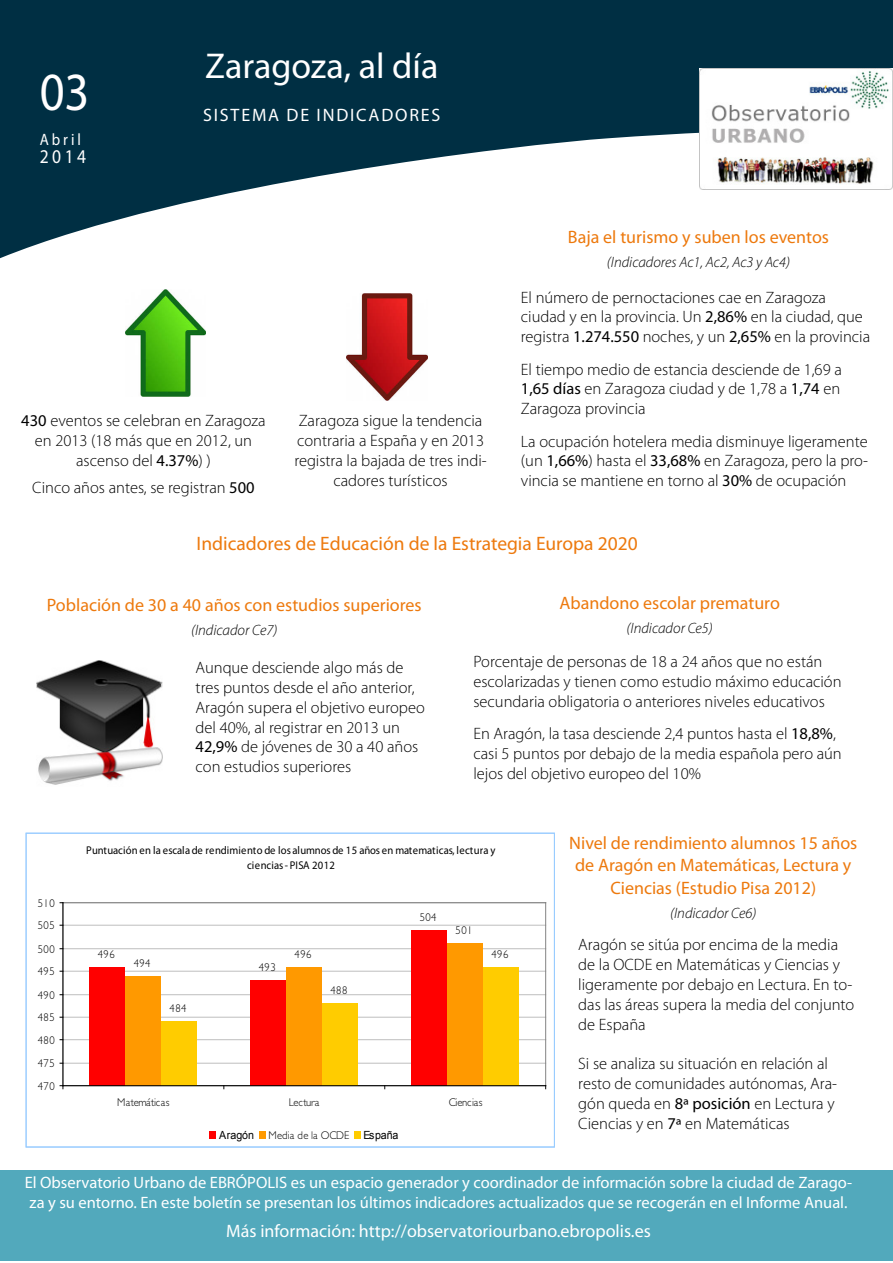
<style>
.page{position:relative;width:893px;height:1263px;background:#fff}
.page>*{position:absolute;margin:0;border:0;box-sizing:border-box;transform-origin:0 0}
.t1{font:54px "Myriad Pro";color:#fff;scale:.9 1}
.t2{font:36px "Myriad Pro";color:#fff}
.t3{font:19.5px "Myriad Pro";color:#ed790d}
.t4{font:19.5px "Myriad Pro";color:#fff;scale:.9 1}
.t5{font:18px/21.6px "Myriad Pro";color:#ed790d;text-align:center}
.t6{font:18px "Myriad Pro";color:#fff}
.t7{font:18px "Myriad Pro";letter-spacing:.1em;color:#fff}
.t8{font:300 16.5px/19.8px "Myriad Pro";color:#000}
.t9{font:16.5px/19.8px "Myriad Pro";color:#fff}
.t10{font:16.5px "Myriad Pro";color:#fff;scale:.9 1}
.t11{font:italic 300 15px "Myriad Pro";color:#000}
.t12{font:11.25px/15.3px "Myriad Pro";letter-spacing:.005em;color:#000;text-align:center;scale:.95 1}
.t13{font:300 11.25px "Gill Sans Std";letter-spacing:.045em;color:#000;scale:.95 1}
.t14{font:300 11.25px "Gill Sans Std";letter-spacing:-.005em;color:#000;scale:.95 1}
.t15{font:11.25px "Arial";letter-spacing:-.01em;color:#000;scale:.95 1}
.t16{font:300 11.25px "Gill Sans Std";letter-spacing:.01em;color:#000;scale:.95 1}
.t17{font:300 11.25px "Gill Sans Std";letter-spacing:-.02em;color:#000;scale:.95 1}
.s1{font-weight:400}
</style>
<div class="page">
<svg style="left:0;top:0;width:893px;height:258px;fill:#002f43"></svg>
<img style="left:699px;top:68px;width:193px;height:121px">
<div style="left:0;top:1170px;width:893px;height:90px;background:#52a9bc"></div>
<img style="left:125px;top:290px;width:80px;height:106px">
<img style="left:347px;top:294px;width:80px;height:106px">
<img style="left:37px;top:661px;width:126px;height:124px">
<hr style="left:63px;top:1063px;width:483px;height:1px;background:#c0c0c0">
<hr style="left:63px;top:1039px;width:483px;height:1px;background:#c0c0c0">
<hr style="left:63px;top:1017px;width:483px;height:1px;background:#c0c0c0">
<hr style="left:63px;top:994px;width:483px;height:1px;background:#c0c0c0">
<hr style="left:63px;top:971px;width:483px;height:1px;background:#c0c0c0">
<hr style="left:63px;top:948px;width:483px;height:1px;background:#c0c0c0">
<hr style="left:63px;top:925px;width:483px;height:1px;background:#c0c0c0">
<hr style="left:63px;top:902px;width:483px;height:1px;background:#808080">
<hr style="left:545px;top:903px;width:1px;height:183px;background:#808080">
<hr style="left:62px;top:903px;width:1px;height:183px;background:#808080">
<div style="left:89px;top:967px;width:36px;height:119px;background:#f00"></div>
<div style="left:250px;top:980px;width:36px;height:106px;background:#f00"></div>
<div style="left:411px;top:930px;width:36px;height:156px;background:#f00"></div>
<div style="left:125px;top:976px;width:36px;height:110px;background:#f90"></div>
<div style="left:286px;top:967px;width:36px;height:119px;background:#f90"></div>
<div style="left:447px;top:943px;width:36px;height:143px;background:#f90"></div>
<div style="left:161px;top:1021px;width:36px;height:65px;background:#fc0"></div>
<div style="left:322px;top:1003px;width:36px;height:83px;background:#fc0"></div>
<div style="left:483px;top:967px;width:35px;height:119px;background:#fc0"></div>
<hr style="left:63px;top:903px;width:1px;height:183px;background:#000">
<hr style="left:63px;top:1085px;width:483px;height:1px;background:#000">
<div style="left:209px;top:1132px;width:7px;height:7px;background:#f00"></div>
<div style="left:259px;top:1132px;width:7px;height:7px;background:#f90"></div>
<div style="left:354px;top:1132px;width:7px;height:7px;background:#fc0"></div>
<div style="left:26px;top:833px;width:528px;height:314px;border:1px solid #9cf"></div>
<h1 class="t1" style="left:40px;top:59px;width:57px">03</h1>
<p class="t10" style="left:40px;top:129px;width:47px">Abril</p>
<p class="t4" style="left:40px;top:144px;width:53px">2014</p>
<h2 class="t2" style="left:205px;top:44px;width:235px">Zaragoza, al día</h2>
<p class="t7" style="left:203px;top:104px;width:239px">SISTEMA DE INDICADORES</p>
<p class="t8" style="left:21px;top:411px;width:246px;text-align:center"><span class="s1">430</span> eventos se celebran en Zaragoza en 2013 (18 más que en 2012, un ascenso del <span class="s1">4.37%</span>) )</p>
<p class="t8" style="left:32px;top:478px;width:224px">Cinco años antes, se registran <span class="s1">500</span></p>
<p class="t8" style="left:294px;top:411px;width:194px;text-align:center">Zaragoza sigue la tendencia contraria a España y en 2013 registra la bajada de tres indi&shy;cadores turísticos</p>
<p class="t5" style="left:568px;top:226px;width:263px">Baja el turismo y suben los eventos</p>
<p class="t11" style="left:607px;top:254px;width:185px">(Indicadores Ac1, Ac2, Ac3 y Ac4)</p>
<p class="t8" style="left:521px;top:287px;width:351px">El número de pernoctaciones cae en Zaragoza ciudad y en la provincia. Un <span class="s1">2,86%</span> en la ciudad, que registra <span class="s1">1.274.550</span> noches, y un <span class="s1">2,65%</span> en la provincia</p>
<p class="t8" style="left:521px;top:359px;width:322px;text-align:justify">El tiempo medio de estancia desciende de 1,69 a <span class="s1">1,65 días</span> en Zaragoza ciudad y de 1,78 a <span class="s1">1,74</span> en Zaragoza provincia</p>
<p class="t8" style="left:521px;top:431px;width:349px;text-align:justify">La ocupación hotelera media disminuye ligeramente (un <span class="s1">1,66%</span>) hasta el <span class="s1">33,68%</span> en Zaragoza, pero la pro&shy;vincia se mantiene en torno al <span class="s1">30%</span> de ocupación</p>
<p class="t3" style="left:196px;top:531px;width:443px">Indicadores de Educación de la Estrategia Europa 2020</p>
<p class="t5" style="left:47px;top:594px;width:376px">Población de 30 a 40 años con estudios superiores</p>
<p class="t11" style="left:191px;top:622px;width:88px">(Indicador Ce7)</p>
<p class="t8" style="left:196px;top:658px;width:231px">Aunque desciende algo más de tres puntos desde el año anterior,<br>Aragón supera el objetivo europeo del 40%, al registrar en 2013 un<br><span class="s1">42,9%</span> de jóvenes de 30 a 40 años con estudios superiores</p>
<p class="t5" style="left:560px;top:592px;width:222px">Abandono escolar prematuro</p>
<p class="t11" style="left:627px;top:620px;width:88px">(Indicador Ce5)</p>
<p class="t8" style="left:473px;top:652px;width:370px">Porcentaje de personas de 18 a 24 años que no están escolarizadas y tienen como estudio máximo educación secundaria obligatoria o anteriores niveles educativos</p>
<p class="t8" style="left:473px;top:724px;width:370px">En Aragón, la tasa desciende 2,4 puntos hasta el <span class="s1">18,8%</span>, casi 5 puntos por debajo de la media española pero aún lejos del objetivo europeo del 10%</p>
<p class="t13" style="left:38px;top:896px;width:19px">510</p>
<p class="t13" style="left:38px;top:919px;width:19px">505</p>
<p class="t13" style="left:38px;top:942px;width:19px">500</p>
<p class="t13" style="left:38px;top:965px;width:19px">495</p>
<p class="t13" style="left:38px;top:988px;width:19px">490</p>
<p class="t13" style="left:38px;top:1011px;width:19px">485</p>
<p class="t13" style="left:38px;top:1033px;width:19px">480</p>
<p class="t13" style="left:38px;top:1057px;width:19px">475</p>
<p class="t13" style="left:38px;top:1079px;width:19px">470</p>
<p class="t12" style="left:86px;top:842px;width:432px">Puntuación en la escala de rendimiento de los alumnos de 15 años en matematicas, lectura y ciencias - PISA 2012</p>
<p class="t13" style="left:98px;top:948px;width:19px">496</p>
<p class="t13" style="left:134px;top:957px;width:19px">494</p>
<p class="t13" style="left:170px;top:1002px;width:19px">484</p>
<p class="t13" style="left:259px;top:961px;width:19px">493</p>
<p class="t13" style="left:295px;top:948px;width:19px">496</p>
<p class="t13" style="left:330px;top:983px;width:19px">488</p>
<p class="t13" style="left:420px;top:911px;width:19px">504</p>
<p class="t13" style="left:455px;top:924px;width:19px">501</p>
<p class="t13" style="left:491px;top:948px;width:19px">496</p>
<p class="t16" style="left:117px;top:1096px;width:56px">Matemáticas</p>
<p class="t17" style="left:289px;top:1096px;width:34px">Lectura</p>
<p class="t14" style="left:449px;top:1096px;width:37px">Ciencias</p>
<p class="t15" style="left:219px;top:1127px;width:38px">Aragón</p>
<p class="t14" style="left:268px;top:1128px;width:87px">Media de la OCDE</p>
<p class="t15" style="left:363px;top:1127px;width:38px">España</p>
<p class="t5" style="left:569px;top:832px;width:290px">Nivel de rendimiento alumnos 15 años de Aragón en Matemáticas, Lectura y</p>
<p class="t5" style="left:610px;top:877px;width:207px">Ciencias (Estudio Pisa 2012)</p>
<p class="t11" style="left:670px;top:905px;width:88px">(Indicador Ce6)</p>
<p class="t8" style="left:578px;top:935px;width:278px">Aragón se sitúa por encima de la media de la OCDE en Matemáticas y Ciencias y ligeramente por debajo en Lectura. En to&shy;das las áreas supera la media del conjunto de España</p>
<p class="t8" style="left:578px;top:1054px;width:260px">Si se analiza su situación en relación al resto de comunidades autónomas, Ara&shy;gón queda en <span class="s1">8ª posición</span> en Lectura y Ciencias y en <span class="s1">7ª</span> en Matemáticas</p>
<p class="t9" style="left:25px;top:1172px;width:829px">El Observatorio Urbano de EBRÓPOLIS es un espacio generador y coordinador de información sobre la ciudad de Zarago&shy;za y su entorno. En este boletín se presentan los últimos indicadores actualizados que se recogerán en el Informe Anual.</p>
<p class="t6" style="left:226px;top:1219px;width:426px">Más información: http://observatoriourbano.ebropolis.es</p>
</div>
